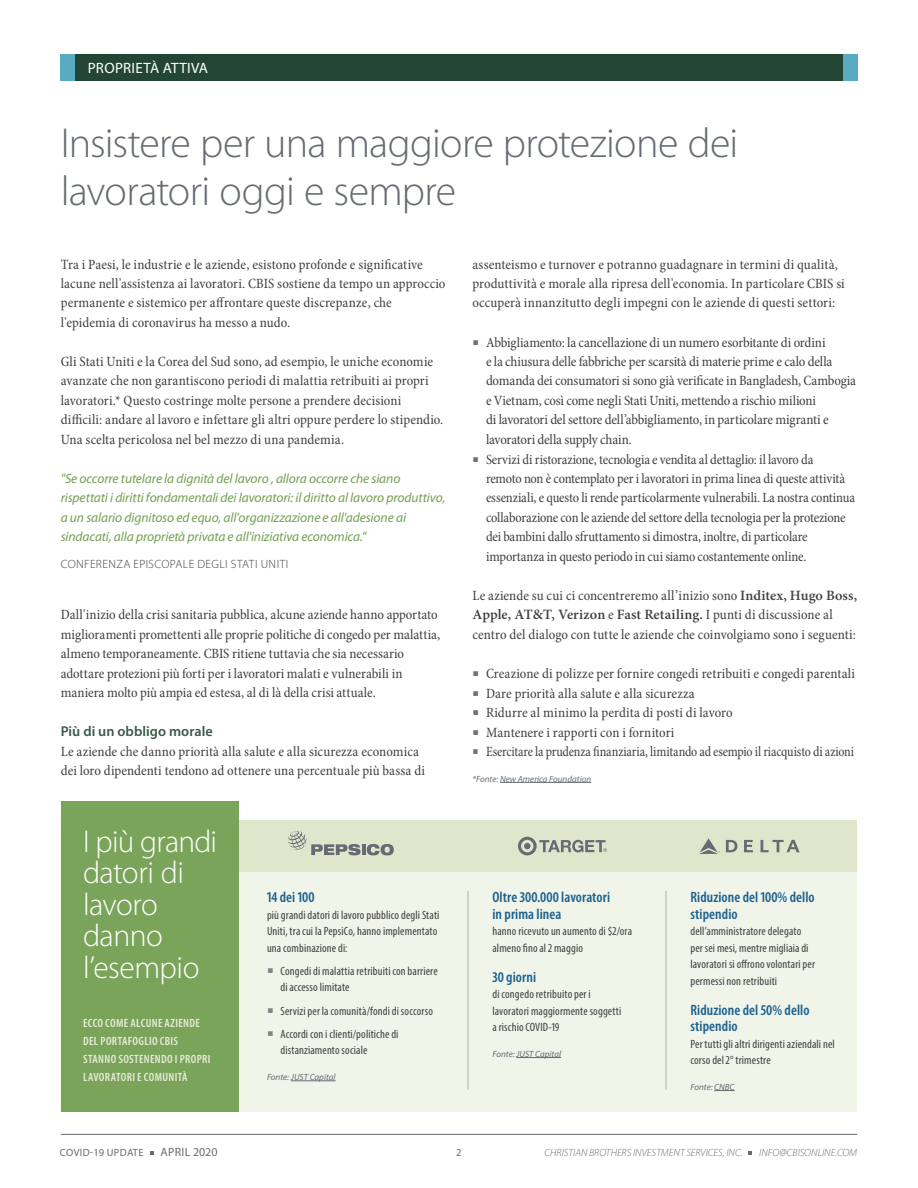
<style>
.page{position:relative;width:918px;height:1188px;background:#fff}
.page>*{position:absolute;margin:0;border:0;box-sizing:border-box;transform-origin:0 0}
.t1{font:300 42px/48px "Myriad Pro";letter-spacing:-.02em;color:#676c73}
.t2{font:300 31.5px/31.5px "Myriad Pro";letter-spacing:-.015em;color:#fff}
.t3{font:600 condensed 15px/16.5px "Myriad Pro";letter-spacing:.005em;color:#1a618f}
.t4{font:15px "Myriad Pro";letter-spacing:.02em;color:#fff}
.t5{font:condensed 14.25px/19.5px "Minion Pro";color:#414042}
.t6{font:condensed 14.25px "Minion Pro";color:#414042;scale:.93 1}
.t7{font:600 14.25px "Myriad Pro";letter-spacing:.005em;color:#395848}
.t8{font:italic 13.5px/19.5px "Myriad Pro";letter-spacing:-.01em;color:#73a052}
.t9{font:condensed 12px/16.5px "Myriad Pro";letter-spacing:.01em;color:#414042}
.t10{font:600 condensed 12px/18px "Myriad Pro";letter-spacing:.025em;color:#e8ecd7}
.t11{font:300 12px "Myriad Pro";letter-spacing:.03em;color:#414042}
.t12{font:12px "Myriad Pro";letter-spacing:.025em;color:#676c73}
.t13{font:italic 300 10.5px "Myriad Pro";letter-spacing:.005em;color:#676c73}
.t14{font:10.5px "Myriad Pro";letter-spacing:.03em;color:#676c73}
.t15{font:italic 9px "Myriad Pro";color:#676c73}
.s1{color:#848487}
.s2{color:#717073}
.s3{font-weight:600;font-stretch:normal}
</style>
<div class="page">
<hr style="left:61px;top:1134px;width:796px;height:1px;background:#676c73">
<div style="left:61px;top:820px;width:796px;height:291px;background:#f1f4e9"></div>
<div style="left:238px;top:820px;width:619px;height:51px;background:#dfe6cc"></div>
<div style="left:61px;top:801px;width:178px;height:311px;background:#7aa45a"></div>
<hr style="left:500px;top:782px;width:91px;height:1px;background:#676c73">
<svg style="left:518px;top:837px;width:89px;height:18px"></svg>
<hr style="left:362px;top:844px;width:4px;height:11px;background:#666b73">
<svg style="left:367px;top:844px;width:27px;height:11px"></svg>
<svg style="left:288px;top:831px;width:73px;height:24px"></svg>
<svg style="left:744px;top:840px;width:9px;height:12px"></svg>
<svg style="left:726px;top:840px;width:11px;height:12px"></svg>
<svg style="left:761px;top:840px;width:39px;height:12px"></svg>
<svg style="left:699px;top:838px;width:21px;height:16px"></svg>
<div style="left:61px;top:54px;width:795px;height:27px;background:#234634"></div>
<div style="left:843px;top:54px;width:14px;height:27px;background:#59abc2"></div>
<div style="left:61px;top:54px;width:14px;height:27px;background:#59abc2"></div>
<hr style="left:468px;top:891px;width:1px;height:199px;background:#aab0b6">
<hr style="left:666px;top:891px;width:1px;height:199px;background:#aab0b6">
<svg style="left:714px;top:1090px;width:21px;height:1px"></svg>
<hr style="left:516px;top:1057px;width:45px;height:1px;background:#676c73">
<hr style="left:291px;top:1081px;width:45px;height:1px;background:#676c73">
<p class="t4" style="left:88px;top:59px;width:122px">PROPRIETÀ ATTIVA</p>
<h1 class="t1" style="left:61px;top:118px;width:679px">Insistere per una maggiore protezione dei lavoratori oggi e sempre</h1>
<p class="t5" style="left:61px;top:254px;width:386px">Tra i Paesi, le industrie e le aziende, esistono profonde e significative lacune nell'assistenza ai lavoratori. CBIS sostiene da tempo un approccio permanente e sistemico per affrontare queste discrepanze, che l'epidemia di coronavirus ha messo a nudo.</p>
<p class="t5" style="left:61px;top:352px;width:384px">Gli Stati Uniti e la Corea del Sud sono, ad esempio, le uniche economie avanzate che non garantiscono periodi di malattia retribuiti ai propri lavoratori.* Questo costringe molte persone a prendere decisioni difficili: andare al lavoro e infettare gli altri oppure perdere lo stipendio.<br>Una scelta pericolosa nel bel mezzo di una pandemia.</p>
<p class="t8" style="left:61px;top:468px;width:386px">"Se occorre tutelare la dignità del lavoro , allora occorre che siano rispettati i diritti fondamentali dei lavoratori: il diritto al lavoro produttivo, a un salario dignitoso ed equo, all'organizzazione e all'adesione ai sindacati, alla proprietà privata e all'iniziativa economica."</p>
<p class="t11" style="left:61px;top:557px;width:229px">CONFERENZA EPISCOPALE DEGLI STATI UNITI</p>
<p class="t5" style="left:61px;top:605px;width:381px">Dall'inizio della crisi sanitaria pubblica, alcune aziende hanno apportato miglioramenti promettenti alle proprie politiche di congedo per malattia, almeno temporaneamente. CBIS ritiene tuttavia che sia necessario adottare protezioni più forti per i lavoratori malati e vulnerabili in maniera molto più ampia ed estesa, al di là della crisi attuale.</p>
<p class="t7" style="left:61px;top:723px;width:154px">Più di un obbligo morale</p>
<p class="t5" style="left:61px;top:742px;width:366px">Le aziende che danno priorità alla salute e alla sicurezza economica dei loro dipendenti tendono ad ottenere una percentuale più bassa di</p>
<h2 class="t2" style="left:83px;top:825px;width:136px">I più grandi datori di lavoro danno l’esempio</h2>
<p class="t10" style="left:83px;top:1014px;width:129px">ECCO COME ALCUNE AZIENDE<br>DEL PORTAFOGLIO CBIS<br>STANNO SOSTENENDO I PROPRI<br>LAVORATORI E COMUNITÀ</p>
<p class="t3" style="left:267px;top:889px;width:49px">14 dei 100</p>
<p class="t9" style="left:267px;top:906px;width:174px">più grandi datori di lavoro pubblico degli Stati<br>Uniti, tra cui la PepsiCo, hanno implementato una combinazione di:</p>
<p class="t9" style="left:280px;top:963px;width:159px;text-indent:-14px"><span class="s1">○</span> Congedi di malattia retribuiti con barriere di accesso limitate</p>
<p class="t9" style="left:267px;top:1002px;width:168px"><span class="s1">○</span> Servizi per la comunità/fondi di soccorso</p>
<p class="t9" style="left:280px;top:1026px;width:120px;text-indent:-14px"><span class="s1">○</span> Accordi con i clienti/politiche di distanziamento sociale</p>
<p class="t15" style="left:267px;top:1071px;width:70px">Fonte: JUST Capital</p>
<p class="t5" style="left:472px;top:254px;width:374px">assenteismo e turnover e potranno guadagnare in termini di qualità, produttività e morale alla ripresa dell'economia. In particolare CBIS si occuperà innanzitutto degli impegni con le aziende di questi settori:</p>
<p class="t5" style="left:486px;top:332px;width:372px;text-indent:-13px"><span class="s2">○</span> Abbigliamento: la cancellazione di un numero esorbitante di ordini<br>e la chiusura delle fabbriche per scarsità di materie prime e calo della domanda dei consumatori si sono già verificate in Bangladesh, Cambogia e Vietnam, così come negli Stati Uniti, mettendo a rischio milioni<br>di lavoratori del settore dell’abbigliamento, in particolare migranti e lavoratori della supply chain.</p>
<p class="t5" style="left:486px;top:449px;width:371px;text-indent:-13px"><span class="s2">○</span> Servizi di ristorazione, tecnologia e vendita al dettaglio: il lavoro da<br>remoto non è contemplato per i lavoratori in prima linea di queste attività essenziali, e questo li rende particolarmente vulnerabili. La nostra continua collaborazione con le aziende del settore della tecnologia per la protezione dei bambini dallo sfruttamento si dimostra, inoltre, di particolare importanza in questo periodo in cui siamo costantemente online.</p>
<p class="t5" style="left:472px;top:586px;width:386px">Le aziende su cui ci concentreremo all’inizio sono <span class="s3">Inditex, Hugo Boss,<br>Apple, AT&amp;T, Verizon</span> e <span class="s3">Fast Retailing.</span> I punti di discussione al centro del dialogo con tutte le aziende che coinvolgiamo sono i seguenti:</p>
<p class="t5" style="left:473px;top:664px;width:384px"><span class="s2">○</span> Creazione di polizze per fornire congedi retribuiti e congedi parentali</p>
<p class="t5" style="left:473px;top:683px;width:224px"><span class="s2">○</span> Dare priorità alla salute e alla sicurezza</p>
<p class="t5" style="left:473px;top:703px;width:262px"><span class="s2">○</span> Ridurre al minimo la perdita di posti di lavoro</p>
<p class="t5" style="left:473px;top:722px;width:203px"><span class="s2">○</span> Mantenere i rapporti con i fornitori</p>
<p class="t6" style="left:473px;top:742px;width:412px"><span class="s2">○</span> Esercitare la prudenza finanziaria, limitando ad esempio il riacquisto di azioni</p>
<p class="t15" style="left:472px;top:773px;width:120px">*Fonte: New America Foundation</p>
<p class="t3" style="left:492px;top:889px;width:119px">Oltre 300.000 lavoratori in prima linea</p>
<p class="t9" style="left:492px;top:923px;width:141px">hanno ricevuto un aumento di $2/ora almeno fino al 2 maggio</p>
<p class="t3" style="left:492px;top:969px;width:45px">30 giorni</p>
<p class="t9" style="left:492px;top:986px;width:130px">di congedo retribuito per i lavoratori maggiormente soggetti a rischio COVID-19</p>
<p class="t15" style="left:492px;top:1048px;width:70px">Fonte: JUST Capital</p>
<p class="t3" style="left:690px;top:889px;width:126px">Riduzione del 100% dello stipendio</p>
<p class="t9" style="left:690px;top:923px;width:126px">dell’amministratore delegato per sei mesi, mentre migliaia di lavoratori si offrono volontari per permessi non retribuiti</p>
<p class="t3" style="left:690px;top:1002px;width:121px">Riduzione del 50% dello stipendio</p>
<p class="t9" style="left:690px;top:1035px;width:146px">Per tutti gli altri dirigenti aziendali nel corso del 2° trimestre</p>
<p class="t15" style="left:690px;top:1081px;width:46px">Fonte: CNBC</p>
<p class="t14" style="left:60px;top:1146px;width:85px">COVID-19 UPDATE</p>
<p class="t12" style="left:161px;top:1144px;width:58px">APRIL 2020</p>
<p class="t14" style="left:456px;top:1146px;width:7px">2</p>
<p class="t13" style="left:545px;top:1147px;width:200px">CHRISTIAN BROTHERS INVESTMENT SERVICES, INC.</p>
<p class="t13" style="left:759px;top:1147px;width:99px">INFO@CBISONLINE.COM</p>
</div>
